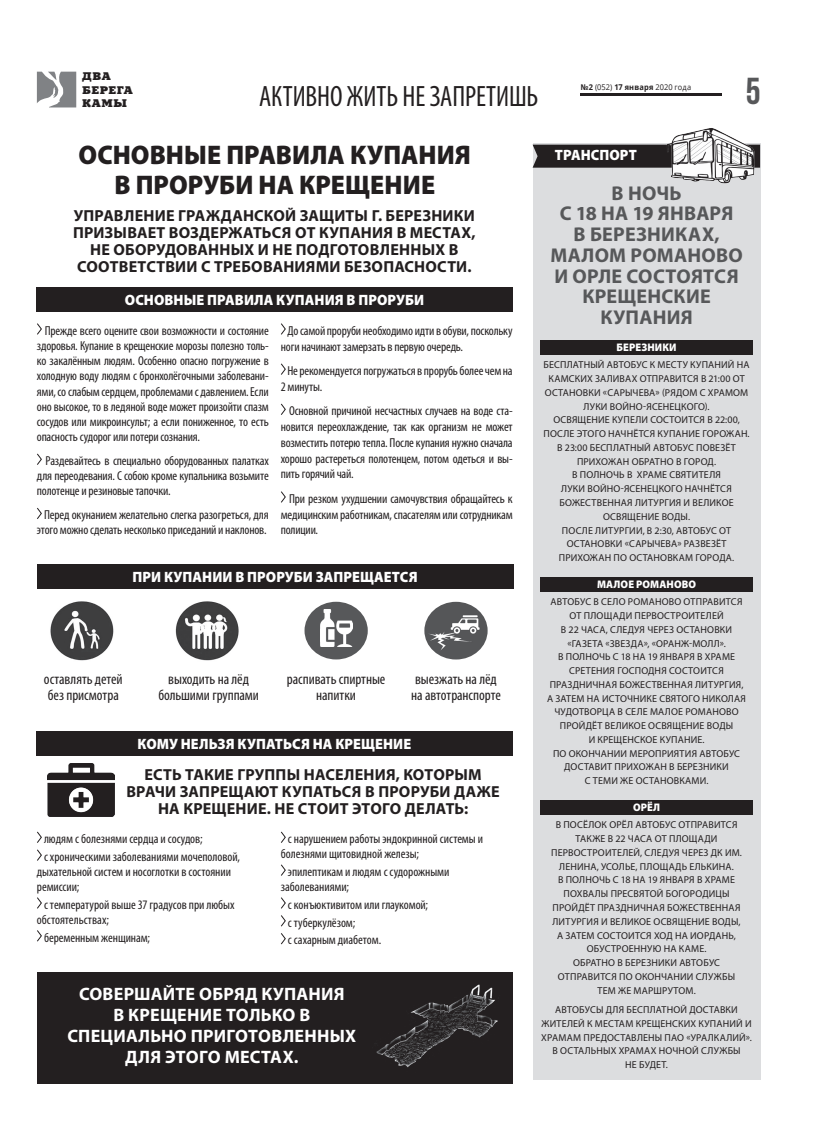
<style>
.page{position:relative;width:823px;height:1143px;background:#fff}
.page>*{position:absolute;margin:0;border:0;box-sizing:border-box;transform-origin:0 0}
.t1{font:700 37.5px "Bebas Neue";color:#57585a}
.t2{font:condensed 29.5px "Myriad Pro";letter-spacing:-.005em;color:#231f20;scale:.95 1}
.t3{font:900 27px/30px "Myriad Pro";letter-spacing:.005em;color:#231f20;text-align:center;scale:.95 1}
.t4{font:700 20px/20.8px "Myriad Pro";letter-spacing:.01em;color:#57585a;text-align:center}
.t5{font:700 18px/21px "Myriad Pro";letter-spacing:.015em;color:#fff;text-align:center}
.t6{font:700 16px/17px "Myriad Pro";letter-spacing:.015em;color:#231f20;text-align:center}
.t7{font:condensed 15px/16px "Myriad Pro";letter-spacing:-.005em;color:#231f20}
.t8{font:900 15px "Myriad Pro";letter-spacing:.005em;color:#fff;scale:.95 1}
.t9{font:condensed 13px/15.2px "Myriad Pro";letter-spacing:-.01em;color:#231f20}
.t10{font:900 11px "Myriad Pro";letter-spacing:.01em;color:#fff;scale:.95 1}
.t11{font:11px/13.2px "Aardvark Normal";letter-spacing:.05em;color:#231f20}
.t12{font:10px/13.8px "Myriad Pro";letter-spacing:.015em;color:#231f20;text-align:center}
.t13{font:7.9px "Open Sans";letter-spacing:.015em;color:#231f20;scale:.94 1}
.s1{font-weight:700}
</style>
<div class="page">
<svg style="left:37px;top:72px;width:39px;height:35px"></svg>
<hr style="left:580px;top:93px;width:141px;height:3px;background:#231f20">
<div style="left:37px;top:971px;width:475px;height:112px;background:#231f20"></div>
<div style="left:532px;top:143px;width:228px;height:936px;background:#dcdddf"></div>
<svg style="left:37px;top:831px;width:5px;height:30px"></svg>
<svg style="left:37px;top:897px;width:5px;height:12px"></svg>
<svg style="left:37px;top:930px;width:5px;height:12px"></svg>
<svg style="left:281px;top:831px;width:5px;height:12px"></svg>
<svg style="left:281px;top:864px;width:5px;height:12px"></svg>
<svg style="left:281px;top:897px;width:5px;height:48px"></svg>
<div style="left:540px;top:340px;width:212px;height:14px;background:#231f20"></div>
<div style="left:540px;top:576px;width:212px;height:15px;background:#231f20"></div>
<div style="left:540px;top:800px;width:212px;height:14px;background:#231f20"></div>
<div style="left:36px;top:731px;width:476px;height:24px;background:#231f20"></div>
<div style="left:532px;top:145px;width:227px;height:23px;background:#231f20"></div>
<img style="left:666px;top:128px;width:89px;height:55px">
<img style="left:376px;top:984px;width:122px;height:84px">
<img style="left:48px;top:763px;width:67px;height:53px">
<div style="left:37px;top:564px;width:476px;height:24px;background:#231f20"></div>
<img style="left:50px;top:601px;width:64px;height:60px">
<img style="left:175px;top:601px;width:64px;height:60px">
<img style="left:424px;top:601px;width:63px;height:58px">
<div style="left:304px;top:601px;width:63px;height:58px;background:#57585a;border-radius:50%"></div>
<img style="left:320px;top:609px;width:32px;height:37px">
<svg style="left:37px;top:323px;width:5px;height:12px"></svg>
<svg style="left:37px;top:453px;width:5px;height:12px"></svg>
<svg style="left:37px;top:507px;width:5px;height:12px"></svg>
<svg style="left:281px;top:323px;width:5px;height:12px"></svg>
<svg style="left:281px;top:363px;width:5px;height:12px"></svg>
<svg style="left:281px;top:403px;width:5px;height:12px"></svg>
<svg style="left:281px;top:491px;width:5px;height:12px"></svg>
<div style="left:36px;top:287px;width:476px;height:24px;background:#231f20"></div>
<p class="t11" style="left:82px;top:70px;width:52px">ДВА<br>БЕРЕГА<br>КАМЫ</p>
<h2 class="t2" style="left:259px;top:78px;width:295px">АКТИВНО ЖИТЬ НЕ ЗАПРЕТИШЬ</h2>
<p class="t13" style="left:580px;top:81px;width:119px"><span class="s1">№2</span> (052) <span class="s1">17 января</span> 2020 года</p>
<h1 class="t1" style="left:745px;top:70px;width:16px">5</h1>
<h3 class="t3" style="left:79px;top:140px;width:414px">ОСНОВНЫЕ ПРАВИЛА КУПАНИЯ<br>В ПРОРУБИ НА КРЕЩЕНИЕ</h3>
<p class="t6" style="left:73px;top:207px;width:404px">УПРАВЛЕНИЕ ГРАЖДАНСКОЙ ЗАЩИТЫ Г. БЕРЕЗНИКИ ПРИЗЫВАЕТ ВОЗДЕРЖАТЬСЯ ОТ КУПАНИЯ В МЕСТАХ, НЕ ОБОРУДОВАННЫХ И НЕ ПОДГОТОВЛЕННЫХ В СООТВЕТСТВИИ С ТРЕБОВАНИЯМИ БЕЗОПАСНОСТИ.</p>
<p class="t8" style="left:125px;top:291px;width:316px">ОСНОВНЫЕ ПРАВИЛА КУПАНИЯ В ПРОРУБИ</p>
<p class="t9" style="left:37px;top:322px;width:233px;text-align:justify;text-indent:8px">Прежде всего оцените свои возможности и состояние здоровья. Купание в крещенские морозы полезно толь&shy;ко закалённым людям. Особенно опасно погружение в холодную воду людям с бронхолёгочными заболевани&shy;ями, со слабым сердцем, проблемами с давлением. Если оно высокое, то в ледяной воде может произойти спазм сосудов или микроинсульт; а если пониженное, то есть опасность судорог или потери сознания.</p>
<p class="t9" style="left:37px;top:453px;width:233px;text-align:justify;text-indent:9px">Раздевайтесь в специально оборудованных палатках для переодевания. С собою кроме купальника возьмите полотенце и резиновые тапочки.</p>
<p class="t9" style="left:37px;top:507px;width:233px;text-align:center">Перед окунанием желательно слегка разогреться, для этого можно сделать несколько приседаний и наклонов.</p>
<p class="t9" style="left:280px;top:322px;width:233px;line-height:15.8px;text-indent:7px">До самой проруби необходимо идти в обуви, поскольку ноги начинают замерзать в первую очередь.</p>
<p class="t9" style="left:280px;top:362px;width:233px;line-height:15.8px;text-indent:7px">Не рекомендуется погружаться в прорубь более чем на<br>2 минуты.</p>
<p class="t9" style="left:280px;top:402px;width:233px;line-height:15.8px;text-align:justify;text-indent:8px">Основной причиной несчастных случаев на воде ста&shy;новится переохлаждение, так как организм не может возместить потерю тепла. После купания нужно сначала хорошо растереться полотенцем, потом одеться и вы&shy;пить горячий чай.</p>
<p class="t9" style="left:280px;top:490px;width:233px;line-height:15.8px;text-align:justify;text-indent:8px">При резком ухудшении самочувствия обращайтесь к медицинским работникам, спасателям или сотрудникам полиции.</p>
<p class="t8" style="left:132px;top:568px;width:301px">ПРИ КУПАНИИ В ПРОРУБИ ЗАПРЕЩАЕТСЯ</p>
<p class="t7" style="left:44px;top:670px;width:80px">оставлять детей без присмотра</p>
<p class="t7" style="left:158px;top:670px;width:102px;text-align:center">выходить на лёд большими группами</p>
<p class="t7" style="left:411px;top:670px;width:91px">выезжать на лёд на автотранспорте</p>
<p class="t7" style="left:287px;top:670px;width:100px;text-align:center">распивать спиртные напитки</p>
<p class="t8" style="left:137px;top:735px;width:289px">КОМУ НЕЛЬЗЯ КУПАТЬСЯ НА КРЕЩЕНИЕ</p>
<p class="t6" style="left:126px;top:765px;width:374px">ЕСТЬ ТАКИЕ ГРУППЫ НАСЕЛЕНИЯ, КОТОРЫМ<br>ВРАЧИ ЗАПРЕЩАЮТ КУПАТЬСЯ В ПРОРУБИ ДАЖЕ<br>НА КРЕЩЕНИЕ. НЕ СТОИТ ЭТОГО ДЕЛАТЬ:</p>
<p class="t9" style="left:44px;top:829px;width:197px;line-height:17.8px">людям с болезнями сердца и сосудов;<br>с хроническими заболеваниями мочеполовой,</p>
<p class="t9" style="left:37px;top:863px;width:195px">дыхательной систем и носоглотки в состоянии ремиссии;</p>
<p class="t9" style="left:37px;top:896px;width:199px;text-indent:7px">с температурой выше 37 градусов при любых обстоятельствах;</p>
<p class="t9" style="left:44px;top:929px;width:107px">беременным женщинам;</p>
<p class="t9" style="left:280px;top:831px;width:204px;text-indent:7px">с нарушением работы эндокринной системы и болезнями щитовидной железы;</p>
<p class="t9" style="left:280px;top:863px;width:170px;text-indent:7px">эпилептикам и людям с судорожными заболеваниями;</p>
<p class="t9" style="left:288px;top:895px;width:142px;line-height:17.8px">с конъюктивитом или глаукомой; с туберкулёзом;<br>с сахарным диабетом.</p>
<h3 class="t5" style="left:67px;top:983px;width:290px">СОВЕРШАЙТЕ ОБРЯД КУПАНИЯ<br>В КРЕЩЕНИЕ ТОЛЬКО В<br>СПЕЦИАЛЬНО ПРИГОТОВЛЕННЫХ<br>ДЛЯ ЭТОГО МЕСТАХ.</h3>
<p class="t8" style="left:554px;top:147px;width:88px">ТРАНСПОРТ</p>
<h3 class="t4" style="left:550px;top:182px;width:194px">В НОЧЬ<br>С 18 НА 19 ЯНВАРЯ<br>В БЕРЕЗНИКАХ,<br>МАЛОМ РОМАНОВО<br>И ОРЛЕ СОСТОЯТСЯ<br>КРЕЩЕНСКИЕ<br>КУПАНИЯ</h3>
<p class="t10" style="left:616px;top:341px;width:65px">БЕРЕЗНИКИ</p>
<p class="t12" style="left:543px;top:358px;width:207px">БЕСПЛАТНЫЙ АВТОБУС К МЕСТУ КУПАНИЙ НА<br>КАМСКИХ ЗАЛИВАХ ОТПРАВИТСЯ В 21:00 ОТ<br>ОСТАНОВКИ «САРЫЧЕВА» (РЯДОМ С ХРАМОМ<br>ЛУКИ ВОЙНО-ЯСЕНЕЦКОГО).<br>ОСВЯЩЕНИЕ КУПЕЛИ СОСТОИТСЯ В 22:00,<br>ПОСЛЕ ЭТОГО НАЧНЁТСЯ КУПАНИЕ ГОРОЖАН.<br>В 23:00 БЕСПЛАТНЫЙ АВТОБУС ПОВЕЗЁТ<br>ПРИХОЖАН ОБРАТНО В ГОРОД.<br>В ПОЛНОЧЬ В ХРАМЕ СВЯТИТЕЛЯ<br>ЛУКИ ВОЙНО-ЯСЕНЕЦКОГО НАЧНЁТСЯ<br>БОЖЕСТВЕННАЯ ЛИТУРГИЯ И ВЕЛИКОЕ<br>ОСВЯЩЕНИЕ ВОДЫ.<br>ПОСЛЕ ЛИТУРГИИ, В 2:30, АВТОБУС ОТ<br>ОСТАНОВКИ «САРЫЧЕВА» РАЗВЕЗЁТ<br>ПРИХОЖАН ПО ОСТАНОВКАМ ГОРОДА.</p>
<p class="t10" style="left:596px;top:578px;width:106px">МАЛОЕ РОМАНОВО</p>
<p class="t12" style="left:546px;top:594px;width:200px">АВТОБУС В СЕЛО РОМАНОВО ОТПРАВИТСЯ<br>ОТ ПЛОЩАДИ ПЕРВОСТРОИТЕЛЕЙ<br>В 22 ЧАСА, СЛЕДУЯ ЧЕРЕЗ ОСТАНОВКИ «ГАЗЕТА «ЗВЕЗДА», «ОРАНЖ-МОЛЛ».<br>В ПОЛНОЧЬ С 18 НА 19 ЯНВАРЯ В ХРАМЕ<br>СРЕТЕНИЯ ГОСПОДНЯ СОСТОИТСЯ<br>ПРАЗДНИЧНАЯ БОЖЕСТВЕННАЯ ЛИТУРГИЯ,<br>А ЗАТЕМ НА ИСТОЧНИКЕ СВЯТОГО НИКОЛАЯ<br>ЧУДОТВОРЦА В СЕЛЕ МАЛОЕ РОМАНОВО<br>ПРОЙДЁТ ВЕЛИКОЕ ОСВЯЩЕНИЕ ВОДЫ<br>И КРЕЩЕНСКОЕ КУПАНИЕ.<br>ПО ОКОНЧАНИИ МЕРОПРИЯТИЯ АВТОБУС<br>ДОСТАВИТ ПРИХОЖАН В БЕРЕЗНИКИ<br>С ТЕМИ ЖЕ ОСТАНОВКАМИ.</p>
<p class="t10" style="left:632px;top:801px;width:30px">ОРЁЛ</p>
<p class="t12" style="left:551px;top:818px;width:192px">В ПОСЁЛОК ОРЁЛ АВТОБУС ОТПРАВИТСЯ<br>ТАКЖЕ В 22 ЧАСА ОТ ПЛОЩАДИ<br>ПЕРВОСТРОИТЕЛЕЙ, СЛЕДУЯ ЧЕРЕЗ ДК ИМ.<br>ЛЕНИНА, УСОЛЬЕ, ПЛОЩАДЬ ЕЛЬКИНА.<br>В ПОЛНОЧЬ С 18 НА 19 ЯНВАРЯ В ХРАМЕ<br>ПОХВАЛЫ ПРЕСВЯТОЙ БОГОРОДИЦЫ<br>ПРОЙДЁТ ПРАЗДНИЧНАЯ БОЖЕСТВЕННАЯ<br>ЛИТУРГИЯ И ВЕЛИКОЕ ОСВЯЩЕНИЕ ВОДЫ,<br>А ЗАТЕМ СОСТОИТСЯ ХОД НА ИОРДАНЬ,<br>ОБУСТРОЕННУЮ НА КАМЕ.<br>ОБРАТНО В БЕРЕЗНИКИ АВТОБУС<br>ОТПРАВИТСЯ ПО ОКОНЧАНИИ СЛУЖБЫ<br>ТЕМ ЖЕ МАРШРУТОМ.</p>
<p class="t12" style="left:541px;top:1002px;width:212px">АВТОБУСЫ ДЛЯ БЕСПЛАТНОЙ ДОСТАВКИ<br>ЖИТЕЛЕЙ К МЕСТАМ КРЕЩЕНСКИХ КУПАНИЙ И<br>ХРАМАМ ПРЕДОСТАВЛЕНЫ ПАО «УРАЛКАЛИЙ».<br>В ОСТАЛЬНЫХ ХРАМАХ НОЧНОЙ СЛУЖБЫ<br>НЕ БУДЕТ.</p>
</div>
